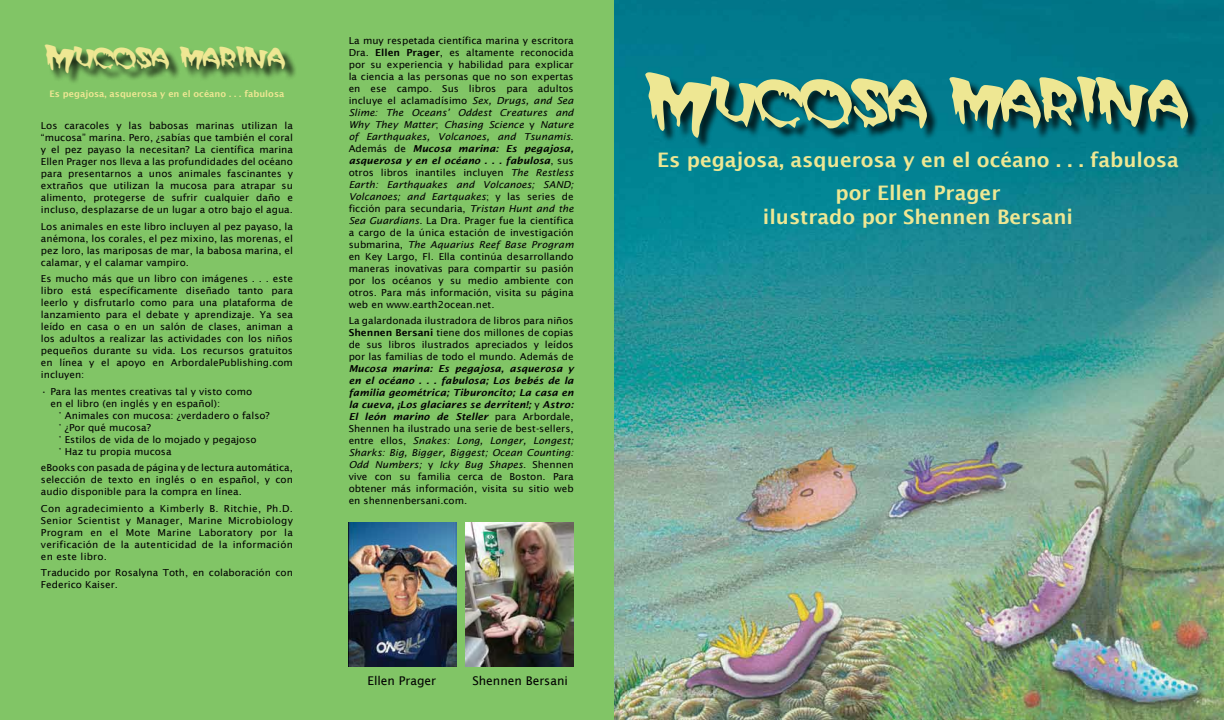
<style>
.page{position:relative;width:1224px;height:720px;background:#fff}
.page>*{position:absolute;margin:0;border:0;box-sizing:border-box;transform-origin:0 0}
.t1{font:68px "MATTEROFFACT";color:#eee793}
.t2{font:30px "MATTEROFFACT";color:#eee793}
.t3{font:600 20px/33px "Lucida Sans";color:#eee793;text-align:center}
.t4{font:12px "Lucida Sans";color:#000}
.t5{font:9.6px/12px "Lucida Sans";color:#000;text-align:justify;scale:1.04 1}
.t6{font:600 9px "Lucida Sans";color:#eee793}
.s1{font-weight:600}
.s2{font-style:italic}
.s3{font-weight:600;font-style:italic}
</style>
<div class="page">
<img style="left:614px;top:0;width:610px;height:720px">
<div style="left:0;top:0;width:614px;height:720px;background:#81c566"></div>
<img style="left:348px;top:523px;width:108px;height:144px">
<img style="left:466px;top:523px;width:108px;height:144px">
<div style="left:647px;top:74px;width:553px;height:76px;background:#000;opacity:.75"></div>
<div style="left:47px;top:47px;width:251px;height:39px;background:#000;opacity:.75"></div>
<h2 class="t2" style="left:46px;top:36px;width:241px">Mucosa marina</h2>
<p class="t6" style="left:50px;top:89px;width:236px">Es pegajosa, asquerosa y en el océano . . . fabulosa</p>
<p class="t5" style="left:41px;top:120px;width:244px">Los caracoles y las babosas marinas utilizan la “mucosa” marina. Pero, ¿sabías que también el coral y el pez payaso la necesitan? La científica marina Ellen Prager nos lleva a las profundidades del océano para presentarnos a unos animales fascinantes y extraños que utilizan la mucosa para atrapar su alimento, protegerse de sufrir cualquier daño e incluso, desplazarse de un lugar a otro bajo el agua.</p>
<p class="t5" style="left:41px;top:220px;width:244px">Los animales en este libro incluyen al pez payaso, la anémona, los corales, el pez mixino, las morenas, el pez loro, las mariposas de mar, la babosa marina, el calamar, y el calamar vampiro.</p>
<p class="t5" style="left:41px;top:273px;width:244px">Es mucho más que un libro con imágenes . . . este libro está específicamente diseñado tanto para leerlo y disfrutarlo como para una plataforma de lanzamiento para el debate y aprendizaje. Ya sea leído en casa o en un salón de clases, animan a los adultos a realizar las actividades con los niños pequeños durante su vida. Los recursos gratuitos en línea y el apoyo en ArbordalePublishing.com incluyen:</p>
<p class="t5" style="left:50px;top:385px;width:195px;text-indent:-9px">• Para las mentes creativas tal y visto como en el libro (en inglés y en español):</p>
<p class="t5" style="left:59px;top:409px;width:204px;text-align:left">° Animales con mucosa: ¿verdadero o falso? ° ¿Por qué mucosa?<br>° Estilos de vida de lo mojado y pegajoso<br>° Haz tu propia mucosa</p>
<p class="t5" style="left:41px;top:462px;width:244px">eBooks con pasada de página y de lectura automática, selección de texto en inglés o en español, y con audio disponible para la compra en línea.</p>
<p class="t5" style="left:41px;top:502px;width:244px">Con agradecimiento a Kimberly B. Ritchie, Ph.D.<br>Senior Scientist y Manager, Marine Microbiology Program en el Mote Marine Laboratory por la verificación de la autenticidad de la información en este libro.</p>
<p class="t5" style="left:41px;top:567px;width:244px">Traducido por Rosalyna Toth, en colaboración con<br>Federico Kaiser.</p>
<p class="t5" style="left:349px;top:34px;width:218px">La muy respetada científica marina y escritora Dra. <span class="s1">Ellen Prager</span>, es altamente reconocida por su experiencia y habilidad para explicar la ciencia a las personas que no son expertas en ese campo. Sus libros para adultos incluye el aclamadísimo <span class="s2">Sex, Drugs, and Sea Slime: The Oceans’ Oddest Creatures and Why They Matter</span>; <span class="s2">Chasing Science</span> y <span class="s2">Nature of Earthquakes, Volcanoes, and Tsunamis</span>.<br>Además de <span class="s3">Mucosa marina: Es pegajosa, asquerosa y en el océano . . . fabulosa</span>, sus otros libros inantiles incluyen <span class="s2">The Restless Earth: Earthquakes and Volcanoes; SAND; Volcanoes; and Eartquakes</span>; y las series de ficción para secundaria, <span class="s2">Tristan Hunt and the Sea Guardians</span>. La Dra. Prager fue la científica a cargo de la única estación de investigación submarina, <span class="s2">The Aquarius Reef Base Program </span>en Key Largo, Fl. Ella continúa desarrollando maneras inovativas para compartir su pasión por los océanos y su medio ambiente con otros. Para más información, visita su página web en www.earth2ocean.net.</p>
<p class="t5" style="left:349px;top:315px;width:218px">La galardonada ilustradora de libros para niños <span class="s1">Shennen Bersani</span> tiene dos millones de copias de sus libros ilustrados apreciados y leídos por las familias de todo el mundo. Además de</p>
<p class="t5" style="left:349px;top:363px;width:218px"><span class="s3">Mucosa marina: Es pegajosa, asquerosa y en el océano . . . fabulosa; Los bebés de la familia geométrica; Tiburoncito; La casa en la cueva, ¡Los glaciares se derriten!;</span> y <span class="s3">Astro:<br>El león marino de Steller</span> para Arbordale, Shennen ha ilustrado una serie de best-sellers, entre ellos, <span class="s2">Snakes: Long, Longer, Longest; Sharks: Big, Bigger, Biggest; Ocean Counting:<br>Odd Numbers;</span> y <span class="s2">Icky Bug Shapes</span>. Shennen vive con su familia cerca de Boston. Para obtener más información, visita su sitio web en shennenbersani.com.</p>
<p class="t4" style="left:368px;top:673px;width:70px">Ellen Prager</p>
<p class="t4" style="left:472px;top:673px;width:97px">Shennen Bersani</p>
<h1 class="t1" style="left:648px;top:52px;width:541px">Mucosa marina</h1>
<h3 class="t3" style="left:657px;top:143px;width:523px">Es pegajosa, asquerosa y en el océano . . . fabulosa por Ellen Prager</h3>
<h3 class="t3" style="left:763px;top:200px;width:312px">ilustrado por Shennen Bersani</h3>
</div>
